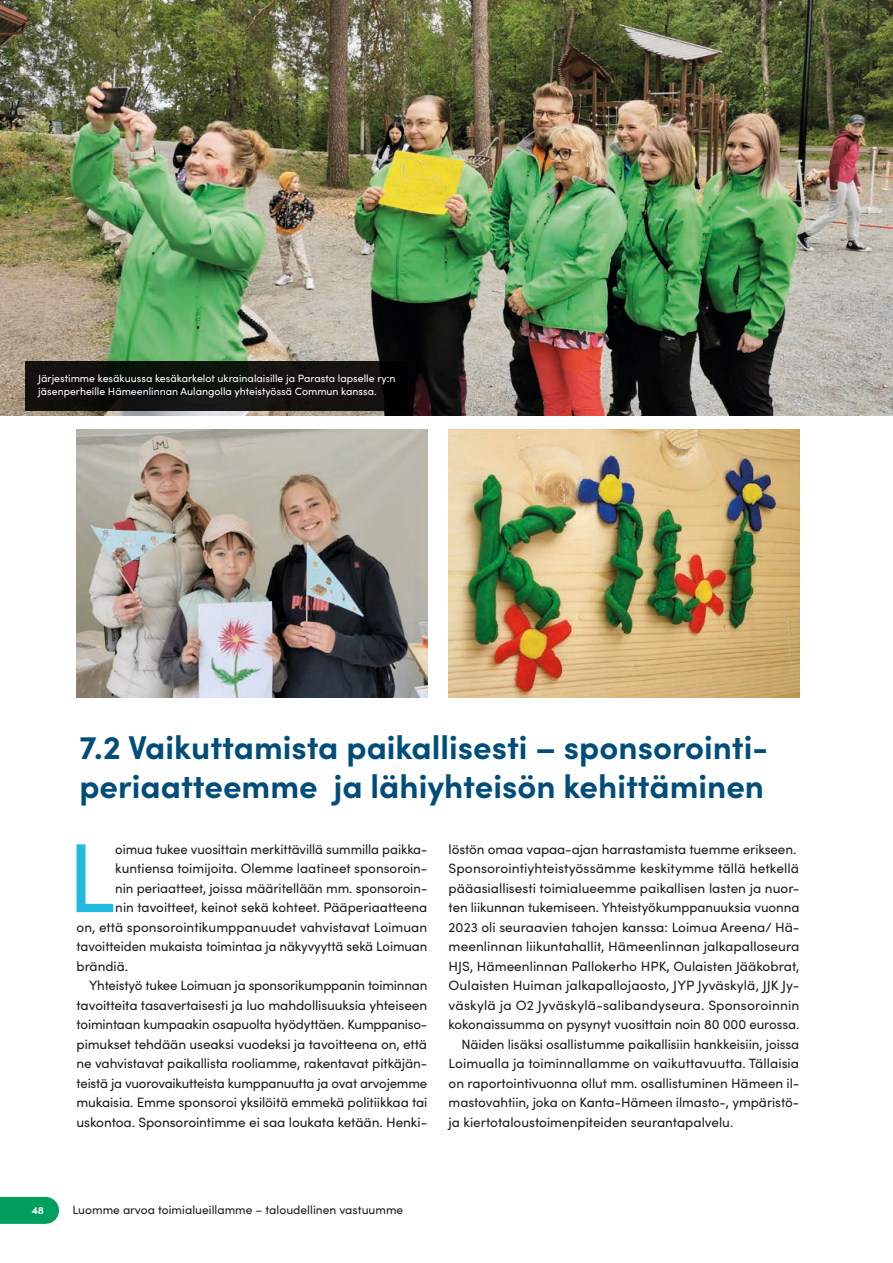
<style>
.page{position:relative;width:893px;height:1263px;background:#fff}
.page>*{position:absolute;margin:0;border:0;box-sizing:border-box;transform-origin:0 0}
.LEIPÄTEKSTI_TASAPALSTA_anfangi{font:98.4px "Sofia Pro";color:#20badf}
.H2_Alempi_otsikko{font:700 33px/39px "Sofia Pro";color:#004d7a}
.leipis{font:13.5px/19.5px "Sofia Pro";letter-spacing:-.01em;color:#1d1d1b;text-align:justify}
.LEIPATEKSTO_ei_sis{font:13.5px/19.5px "Sofia Pro";letter-spacing:-.005em;color:#1d1d1b;text-align:justify}
.LEIPÄTEKSTI_TASAPALSTA_anfangi-2{font:13.5px "Sofia Pro";letter-spacing:-.005em;color:#1d1d1b}
.t1{font:12px "Sofia Pro";color:#1d1d1b}
.t2{font:10.5px/13.5px "Sofia Pro";color:#fff}
.t3{font:700 10.5px "Sofia Pro";color:#fff}
</style>
<div class="page">
<div style="left:0;top:1197px;width:46px;height:27px;background:#009f5e"></div>
<img style="left:0;top:0;width:893px;height:415px">
<img style="left:77px;top:429px;width:350px;height:268px">
<img style="left:449px;top:429px;width:350px;height:268px">
<svg style="left:25px;top:361px;width:383px;height:50px;background:#0f110d"></svg>
<p class="t2" style="left:38px;top:371px;width:359px">Järjestimme kesäkuussa kesäkarkelot ukrainalaisille ja Parasta lapselle ry:n jäsenperheille Hämeenlinnan Aulangolla yhteistyössä Commun kanssa.</p>
<h2 class="H2_Alempi_otsikko" style="left:79px;top:725px;width:690px">7.2 Vaikuttamista paikallisesti – sponsorointi&shy;periaatteemme ja lähiyhteisön kehittäminen</h2>
<p class="LEIPÄTEKSTI_TASAPALSTA_anfangi" style="left:67px;top:806px;width:50px">L</p>
<p class="LEIPÄTEKSTI_TASAPALSTA_anfangi-2" style="left:115px;top:839px;width:314px">oimua tukee vuosittain merkittävillä summilla paikka-</p>
<p class="leipis" style="left:449px;top:838px;width:349px">löstön omaa vapaa-ajan harrastamista tuemme erikseen.</p>
<p class="LEIPATEKSTO_ei_sis" style="left:449px;top:858px;width:352px">Sponsorointiyhteistyössämme keskitymme tällä hetkellä pääasiallisesti toimialueemme paikallisen lasten ja nuor&shy;ten liikunnan tukemiseen. Yhteistyökumppanuuksia vuonna 2023 oli seuraavien tahojen kanssa: Loimua Areena/ Hä&shy;meenlinnan liikuntahallit, Hämeenlinnan jalkapalloseura HJS, Hämeenlinnan Pallokerho HPK, Oulaisten Jääkobrat, Oulaisten Huiman jalkapallojaosto, JYP Jyväskylä, JJK Jy&shy;väskylä ja O2 Jyväskylä-salibandyseura. Sponsoroinnin kokonaissumma on pysynyt vuosittain noin 80 000 eurossa.</p>
<p class="leipis" style="left:449px;top:1033px;width:352px;text-indent:13px">Näiden lisäksi osallistumme paikallisiin hankkeisiin, joissa Loimualla ja toiminnallamme on vaikuttavuutta. Tällaisia on raportointivuonna ollut mm. osallistuminen Hämeen il&shy;mastovahtiin, joka on Kanta-Hämeen ilmasto-, ympäristö&shy;ja kiertotaloustoimenpiteiden seurantapalvelu.</p>
<p class="LEIPÄTEKSTI_TASAPALSTA_anfangi-2" style="left:115px;top:858px;width:314px">kuntiensa toimijoita. Olemme laatineet sponsoroin-</p>
<p class="LEIPÄTEKSTI_TASAPALSTA_anfangi-2" style="left:115px;top:878px;width:314px">nin periaatteet, joissa määritellään mm. sponsoroin-</p>
<p class="LEIPÄTEKSTI_TASAPALSTA_anfangi-2" style="left:115px;top:897px;width:314px">nin tavoitteet, keinot sekä kohteet. Pääperiaatteena</p>
<p class="LEIPÄTEKSTI_TASAPALSTA_anfangi-2" style="left:77px;top:917px;width:352px">on, että sponsorointikumppanuudet vahvistavat Loimuan</p>
<p class="LEIPÄTEKSTI_TASAPALSTA_anfangi-2" style="left:77px;top:936px;width:352px">tavoitteiden mukaista toimintaa ja näkyvyyttä sekä Loimuan</p>
<p class="LEIPÄTEKSTI_TASAPALSTA_anfangi-2" style="left:77px;top:956px;width:53px">brändiä.</p>
<p class="leipis" style="left:77px;top:975px;width:352px;text-indent:13px">Yhteistyö tukee Loimuan ja sponsorikumppanin toiminnan tavoitteita tasavertaisesti ja luo mahdollisuuksia yhteiseen toimintaan kumpaakin osapuolta hyödyttäen. Kumppaniso&shy;pimukset tehdään useaksi vuodeksi ja tavoitteena on, että ne vahvistavat paikallista rooliamme, rakentavat pitkäjän&shy;teistä ja vuorovaikutteista kumppanuutta ja ovat arvojemme mukaisia. Emme sponsoroi yksilöitä emmekä politiikkaa tai uskontoa. Sponsorointimme ei saa loukata ketään. Henki-</p>
<p class="t3" style="left:32px;top:1202px;width:14px">48</p>
<p class="t1" style="left:73px;top:1201px;width:332px">Luomme arvoa toimialueillamme – taloudellinen vastuumme</p>
</div>
